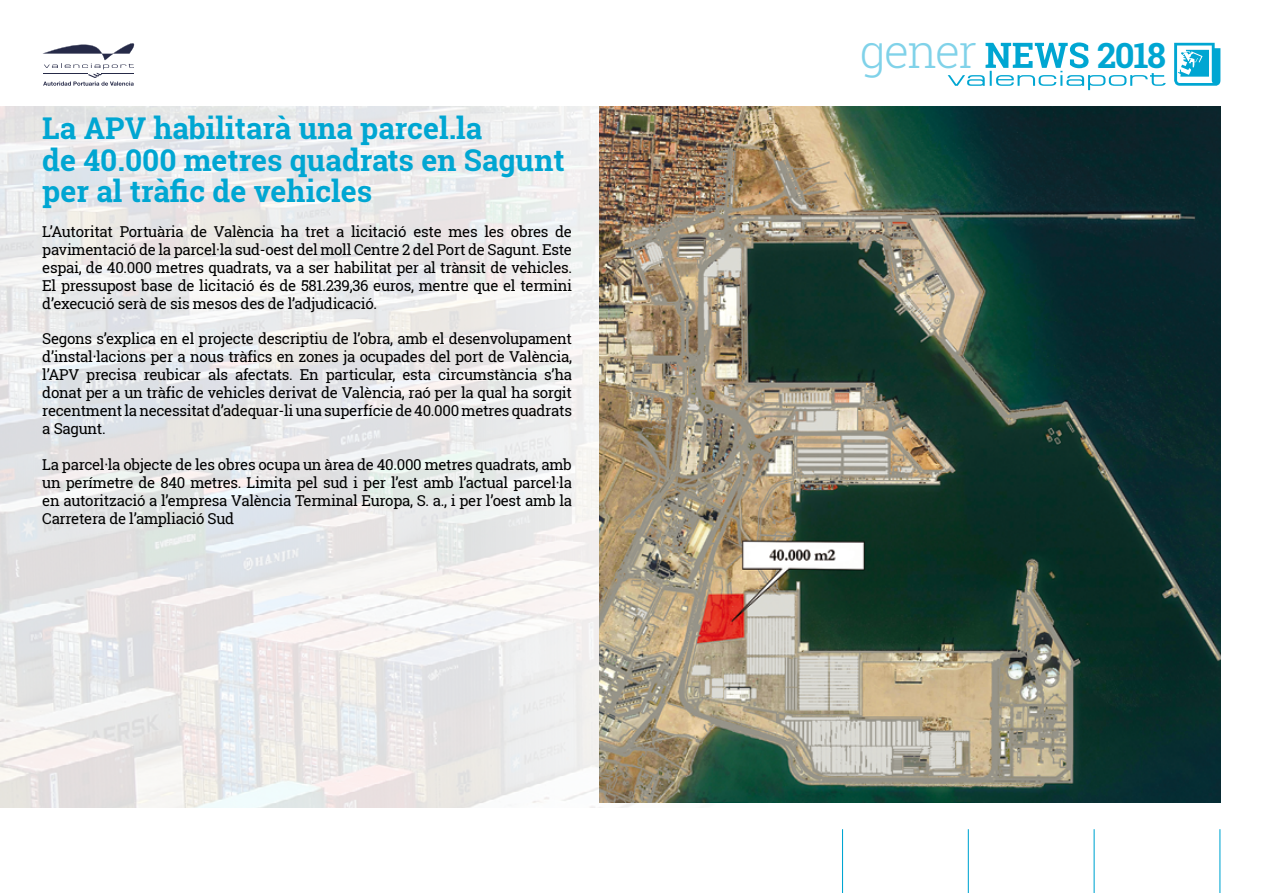
<style>
.page{position:relative;width:1263px;height:893px;background:#fff}
.page>*{position:absolute;margin:0;border:0;box-sizing:border-box;transform-origin:0 0}
.t1{font:300 46.5px "Roboto Slab";letter-spacing:-.04em;color:#80d2e9}
.t2{font:700 34.8px "Roboto Slab";color:#00a6d2}
.t3{font:700 30px/31.5px "Roboto Slab";color:#00a6d2}
.t4{font:15px/18px "Roboto Slab";letter-spacing:-.02em;color:#000;text-align:justify}
</style>
<div class="page">
<img style="left:0;top:106px;width:1221px;height:702px">
<hr style="left:842px;top:829px;width:1px;height:64px;background:#00a6d2">
<hr style="left:1219px;top:829px;width:1px;height:64px;background:#00a6d2">
<hr style="left:1093px;top:829px;width:2px;height:64px;background:#00a6d2">
<hr style="left:968px;top:829px;width:1px;height:64px;background:#00a6d2">
<svg style="left:43px;top:43px;width:92px;height:43px"></svg>
<svg style="left:1174px;top:43px;width:46px;height:43px"></svg>
<svg style="left:948px;top:42px;width:218px;height:48px"></svg>
<img style="left:600px;top:106px;width:621px;height:696px">
<h3 class="t3" style="left:42px;top:112px;width:524px">La APV habilitarà una parcel.la<br>de 40.000 metres quadrats en Sagunt per al tràfic de vehicles</h3>
<p class="t4" style="left:42px;top:223px;width:531px">L’Autoritat Portuària de València ha tret a licitació este mes les obres de pavimentació de la parcel·la sud-oest del moll Centre 2 del Port de Sagunt. Este espai, de 40.000 metres quadrats, va a ser habilitat per al trànsit de vehicles.<br>El pressupost base de licitació és de 581.239,36 euros, mentre que el termini d’execució serà de sis mesos des de l’adjudicació.</p>
<p class="t4" style="left:42px;top:330px;width:531px">Segons s’explica en el projecte descriptiu de l’obra, amb el desenvolupament d’instal·lacions per a nous tràfics en zones ja ocupades del port de València, l’APV precisa reubicar als afectats. En particular, esta circumstància s’ha donat per a un tràfic de vehicles derivat de València, raó per la qual ha sorgit recentment la necessitat d’adequar-li una superfície de 40.000 metres quadrats a Sagunt.</p>
<p class="t4" style="left:42px;top:455px;width:531px">La parcel·la objecte de les obres ocupa un àrea de 40.000 metres quadrats, amb un perímetre de 840 metres. Limita pel sud i per l’est amb l’actual parcel·la en autorització a l’empresa València Terminal Europa, S. a., i per l’oest amb la Carretera de l’ampliació Sud</p>
<h1 class="t1" style="left:860px;top:19px;width:119px">gener</h1>
<h2 class="t2" style="left:1097px;top:31px;width:71px">2018</h2>
</div>
